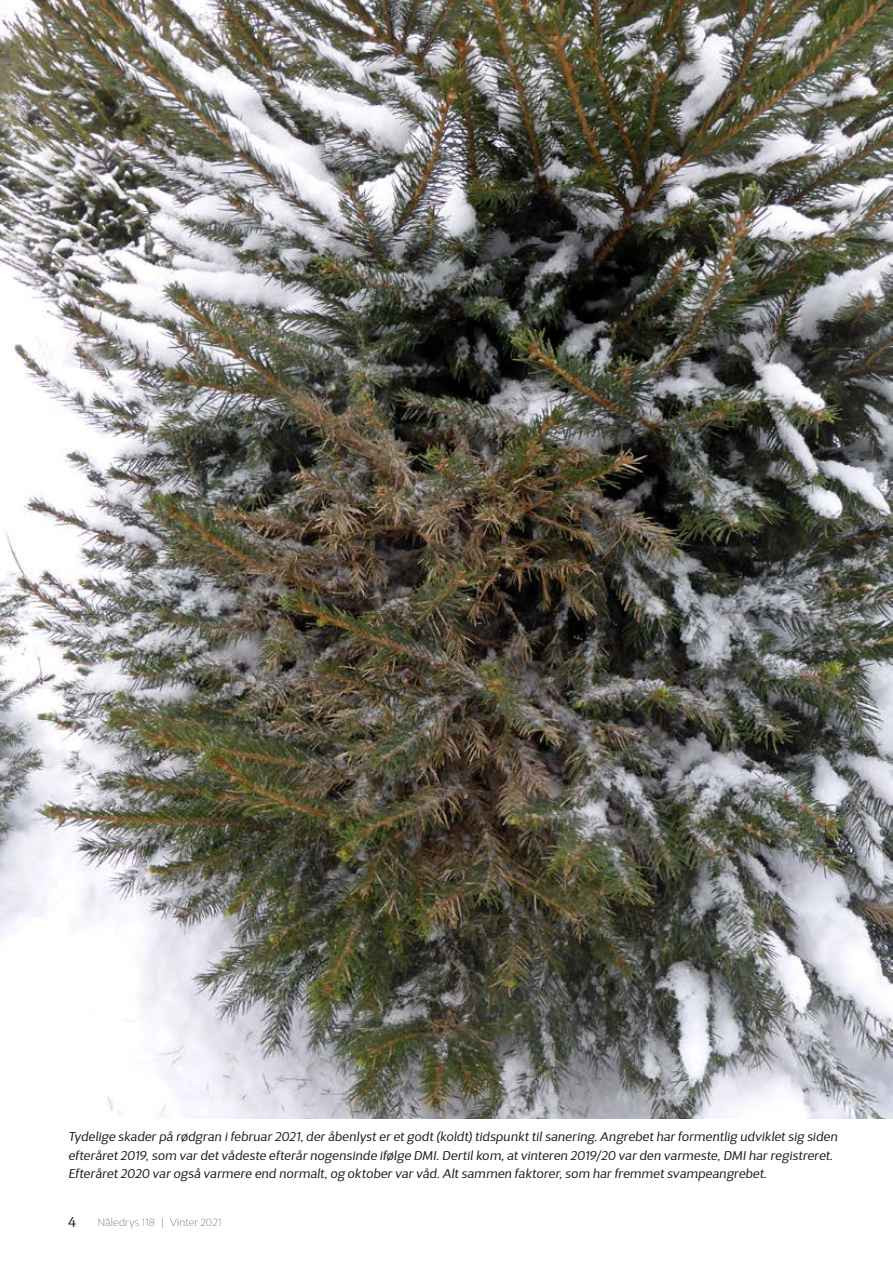
<style>
.page{position:relative;width:893px;height:1263px;background:#fff}
.page>*{position:absolute;margin:0;border:0;box-sizing:border-box;transform-origin:0 0}
.t1{font:14.25px "D Sari";color:#231f20}
.t2{font:italic 12.75px/18.8px "D Sari";letter-spacing:.005em;color:#231f20}
.t3{font:100 10.5px "D Sari";letter-spacing:.02em;color:#6c6d70}
</style>
<div class="page">
<img style="left:0;top:0;width:893px;height:1119px">
<p class="t2" style="left:68px;top:1127px;width:771px">Tydelige skader på rødgran i februar 2021, der åbenlyst er et godt (koldt) tidspunkt til sanering. Angrebet har formentlig udviklet sig siden efteråret 2019, som var det vådeste efterår nogensinde ifølge DMI. Dertil kom, at vinteren 2019/20 var den varmeste, DMI har registreret.<br>Efteråret 2020 var også varmere end normalt, og oktober var våd. Alt sammen faktorer, som har fremmet svampeangrebet.</p>
<p class="t1" style="left:68px;top:1213px;width:10px">4</p>
<p class="t3" style="left:98px;top:1216px;width:125px">Nåledrys 118 | Vinter 2021</p>
</div>
